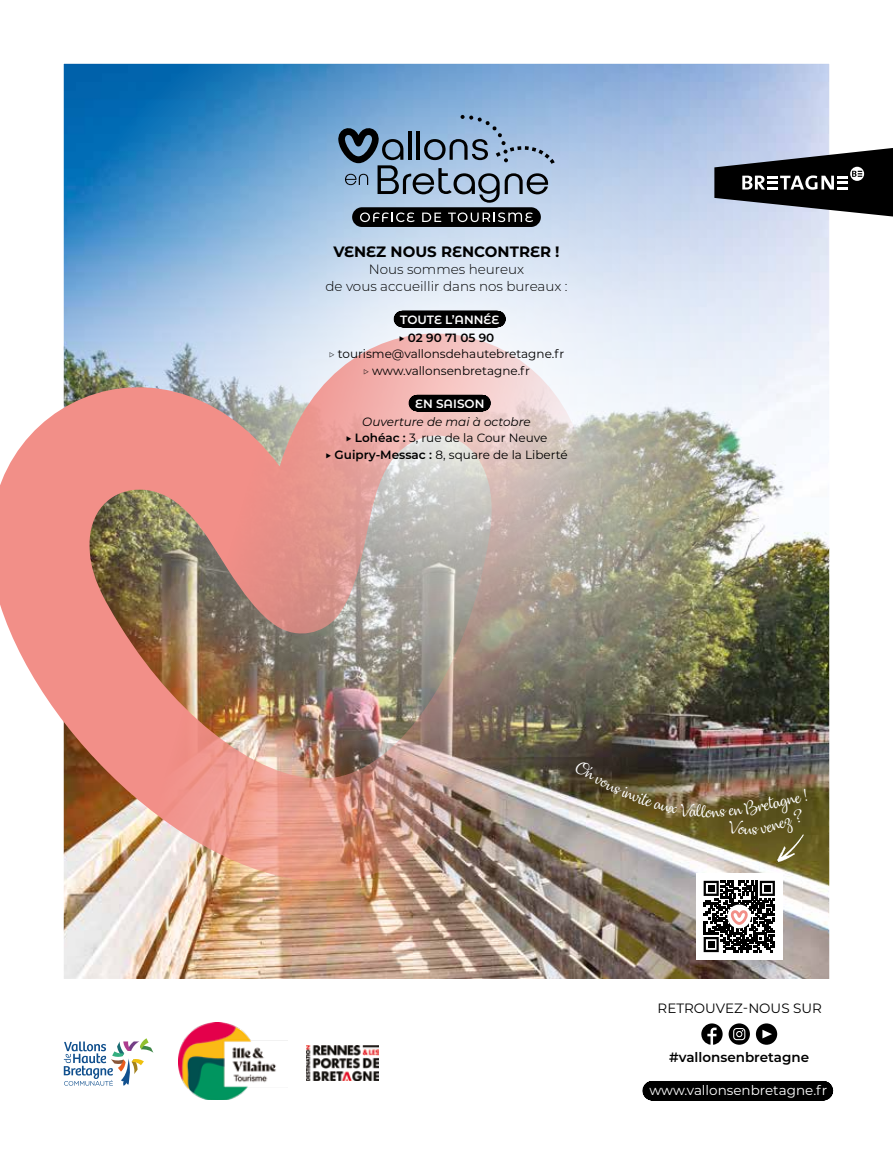
<style>
.page{position:relative;width:893px;height:1149px;background:#fff}
.page>*{position:absolute;margin:0;border:0;box-sizing:border-box;transform-origin:0 0}
.t1{font:16.5px "Dulcelin";color:#fff}
.t2{font:700 15px "Montserrat";color:#000}
.t3{font:300 13.5px/16.5px "Montserrat";color:#000;text-align:center}
.t4{font:13.5px "Montserrat";color:#fff}
.t5{font:600 13.5px "Montserrat";color:#000}
.t6{font:13.5px "Montserrat";color:#000}
.t7{font:12px/16.5px "Montserrat";color:#000;text-align:center}
.t8{font:600 12px/18px "Montserrat";color:#fff}
.s1{font-weight:300;color:#000}
.s2{color:#000}
.s3{font-weight:300}
.s4{font-style:italic}
.s5{font-weight:600}
</style>
<div class="page">
<img style="left:65px;top:809px;width:763px;height:169px">
<img style="left:65px;top:65px;width:763px;height:744px">
<img style="left:306px;top:1045px;width:73px;height:35px">
<img style="left:179px;top:1022px;width:108px;height:77px">
<svg style="left:701px;top:1023px;width:22px;height:21px"></svg>
<div style="left:756px;top:1023px;width:21px;height:21px;background:#000;border-radius:50%"></div>
<svg style="left:762px;top:1029px;width:10px;height:9px"></svg>
<svg style="left:729px;top:1023px;width:21px;height:21px"></svg>
<svg style="left:733px;top:1027px;width:12px;height:12px"></svg>
<img style="left:0;top:307px;width:598px;height:598px">
<div style="left:652px;top:1081px;width:171px;height:19px;background:#000"></div>
<div style="left:352px;top:207px;width:189px;height:20px;background:#000;border-radius:10px"></div>
<svg style="left:360px;top:212px;width:55px;height:10px"></svg>
<svg style="left:422px;top:212px;width:19px;height:10px"></svg>
<svg style="left:448px;top:212px;width:85px;height:10px"></svg>
<svg style="left:337px;top:115px;width:218px;height:88px;background:#849eba"></svg>
<div style="left:402px;top:311px;width:96px;height:16px;background:#000"></div>
<svg style="left:417px;top:395px;width:66px;height:16px"></svg>
<svg style="left:714px;top:148px;width:179px;height:68px;background:#4a4d53"></svg>
<div style="left:696px;top:872px;width:87px;height:87px;background:#fff"></div>
<svg style="left:704px;top:880px;width:71px;height:71px"></svg>
<svg style="left:64px;top:1038px;width:89px;height:47px"></svg>
<img style="left:574px;top:759px;width:231px;height:102px">
<p class="t2" style="left:333px;top:241px;width:228px">VENEZ NOUS RENCONTRER !</p>
<p class="t3" style="left:325px;top:260px;width:244px">Nous sommes heureux<br>de vous accueillir dans nos bureaux :</p>
<p class="t8" style="left:399px;top:309px;width:102px">TOUTE L’ANNÉE <span class="s1">▶</span> <span class="s2">02 90 71 05 90</span></p>
<p class="t7" style="left:329px;top:345px;width:237px"><span class="s3">▷</span> tourisme@vallonsdehautebretagne.fr <span class="s3">▷</span> www.vallonsenbretagne.fr</p>
<p class="t8" style="left:415px;top:393px;width:71px">EN SAISON</p>
<p class="t7" style="left:325px;top:412px;width:244px"><span class="s4">Ouverture de mai à octobre<br></span><span class="s3">▶</span> <span class="s5">Lohéac :</span> 3, rue de la Cour Neuve<br><span class="s3">▶</span> <span class="s5">Guipry-Messac :</span> 8, square de la Liberté</p>
<h1 class="t1" style="left:778px;top:790px;width:30px;rotate:-13deg">gne !</h1>
<p class="t6" style="left:658px;top:998px;width:166px">RETROUVEZ-NOUS SUR</p>
<p class="t5" style="left:669px;top:1047px;width:141px">#vallonsenbretagne</p>
<p class="t4" style="left:649px;top:1080px;width:179px">www.vallonsenbretagne.fr</p>
</div>
